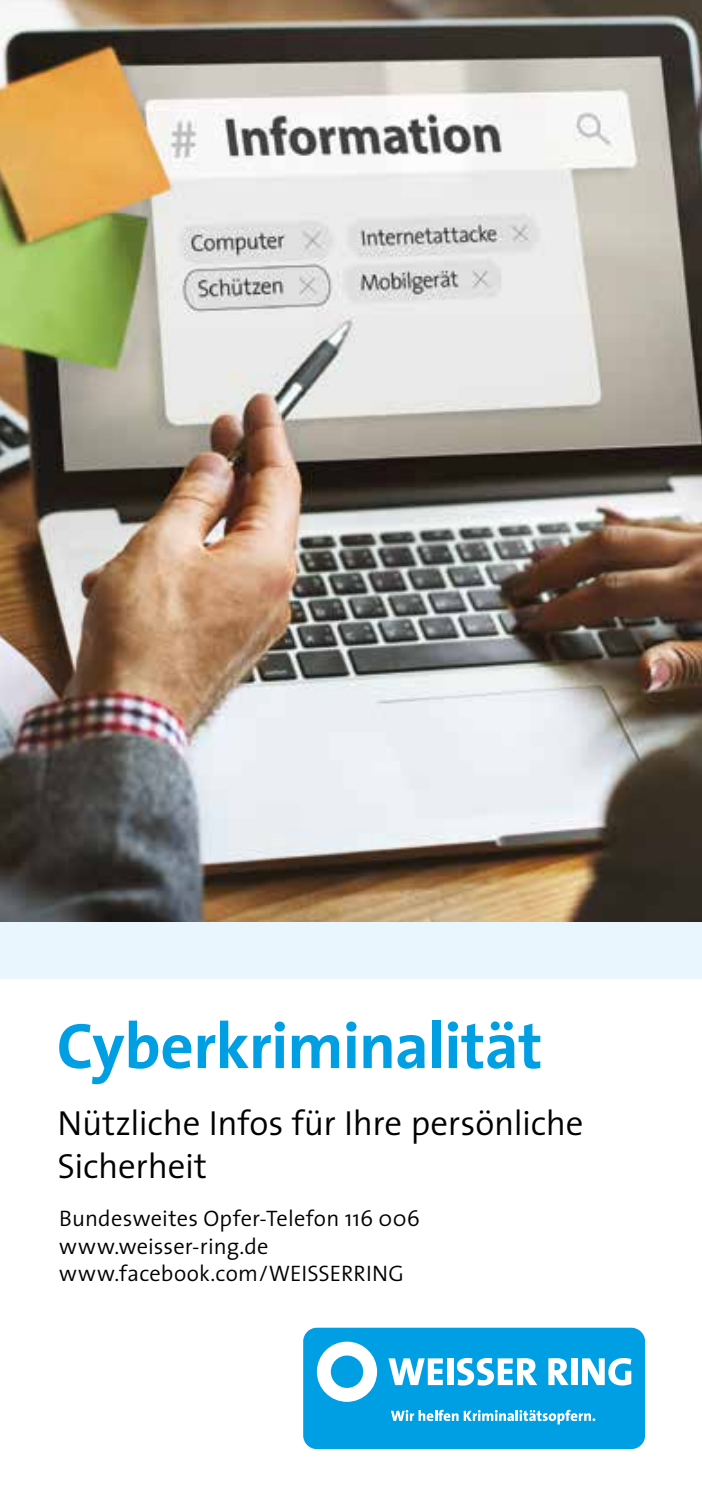
<style>
.page{position:relative;width:702px;height:1489px;background:#fff}
.page>*{position:absolute;margin:0;border:0;box-sizing:border-box;transform-origin:0 0}
.t1{font:700 65px "The Sans";letter-spacing:-.015em;color:#009fe3}
.t2{font:300 35px/42.5px "The Sans";letter-spacing:-.005em;color:#000}
.t3{font:300 22.5px/27.5px "The Sans";letter-spacing:.01em;color:#000}
</style>
<div class="page">
<div style="left:0;top:921px;width:702px;height:57px;background:#eaf6fe"></div>
<div style="left:303px;top:1327px;width:342px;height:121px;background:#009fe3;border-radius:14px"></div>
<svg style="left:391px;top:1409px;width:204px;height:15px"></svg>
<svg style="left:317px;top:1341px;width:60px;height:60px"></svg>
<svg style="left:388px;top:1358px;width:55px;height:26px"></svg>
<div style="left:447px;top:1358px;width:6px;height:26px;background:#fff"></div>
<svg style="left:457px;top:1357px;width:80px;height:28px"></svg>
<svg style="left:548px;top:1358px;width:20px;height:26px"></svg>
<div style="left:571px;top:1358px;width:6px;height:26px;background:#fff"></div>
<svg style="left:582px;top:1358px;width:49px;height:27px"></svg>
<img style="left:0;top:0;width:702px;height:921px">
<h1 class="t1" style="left:57px;top:1004px;width:487px">Cyberkriminalität</h1>
<h2 class="t2" style="left:57px;top:1100px;width:527px">Nützliche Infos für Ihre persönliche<br>Sicherheit</h2>
<p class="t3" style="left:59px;top:1204px;width:362px">Bundesweites Opfer-Telefon 116 006 www.weisser-ring.de www.facebook.com/WEISSERRING</p>
</div>
